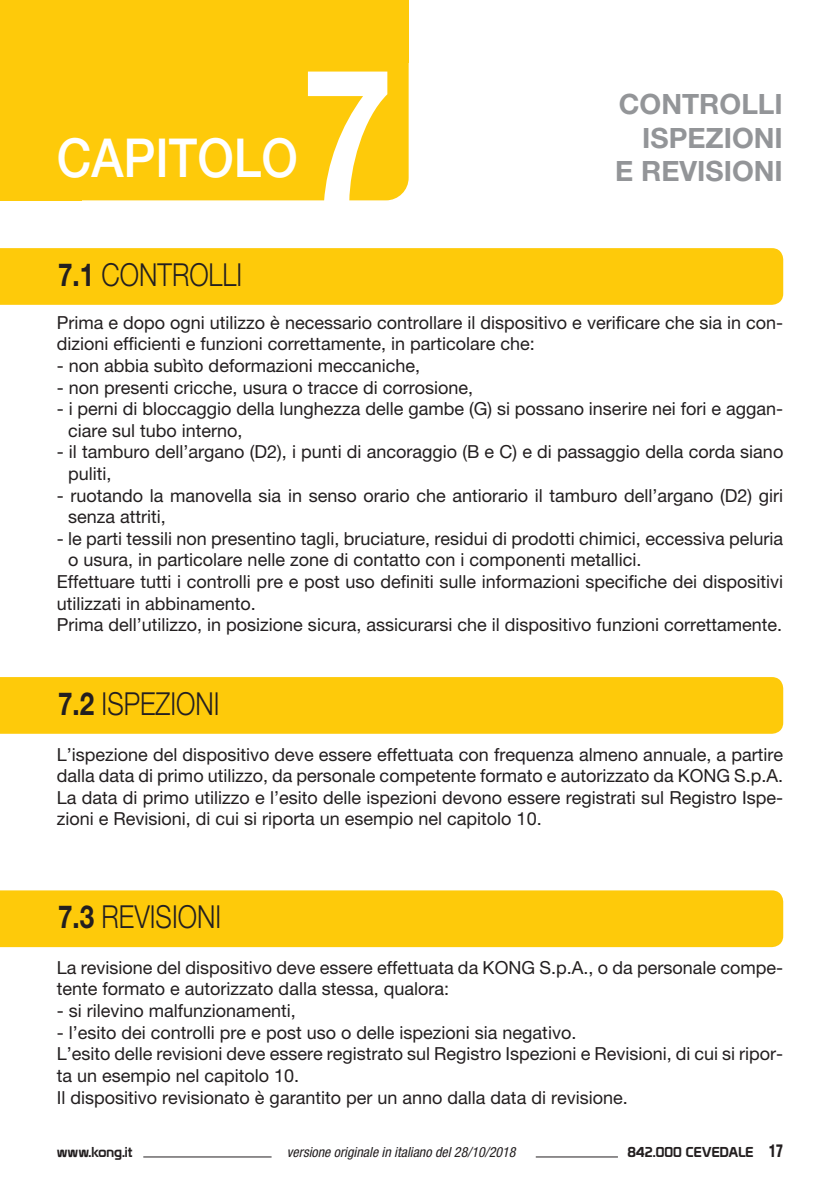
<style>
.page{position:relative;width:840px;height:1191px;background:#fff}
.page>*{position:absolute;margin:0;border:0;box-sizing:border-box;transform-origin:0 0}
.t1{font:700 186px "Helvetica Neue LT Pro";color:#fff;scale:.89 1}
.t2{font:500 53.8px "Helvetica Neue LT Pro";color:#fff;scale:.89 1}
.t3{font:300 31.8px "Helvetica Neue LT Pro";color:#231f20;scale:.82 1}
.t4{font:700 28px "Helvetica Neue LT Pro";color:#939598}
.testo{font:18px/21.6px "Helvetica Neue LT Pro";color:#231f20}
.t5{font:italic condensed 14px "Helvetica Neue LT Pro";color:#231f20}
.t6{font:14px "Prototype";color:#231f20}
.s1{font-weight:700}
.s2{font-family:"Helvetica LT Std";font-weight:900;font-stretch:condensed;font-size:17px}
</style>
<div class="page">
<hr style="left:535px;top:1156px;width:82px;height:1px;background:#231f20">
<hr style="left:143px;top:1156px;width:128px;height:1px;background:#231f20">
<div style="left:81px;top:62px;width:327px;height:138px;background:#feca0a"></div>
<div style="left:0;top:0;width:81px;height:200px;background:#feca0a"></div>
<div style="left:0;top:0;width:408px;height:62px;background:#feca0a"></div>
<div style="left:0;top:248px;width:782px;height:57px;background:#feca0a"></div>
<div style="left:0;top:677px;width:782px;height:57px;background:#feca0a"></div>
<div style="left:0;top:890px;width:782px;height:57px;background:#feca0a"></div>
<p class="t2" style="left:57px;top:126px;width:272px">CAPITOLO</p>
<p class="t1" style="left:301px;top:20px;width:105px">7</p>
<p class="t3" style="left:58px;top:255px;width:226px"><span class="s1">7.1</span> CONTROLLI</p>
<p class="t4" style="left:618px;top:87px;width:165px">CONTROLLI</p>
<p class="t4" style="left:642px;top:121px;width:142px">ISPEZIONI</p>
<p class="t4" style="left:615px;top:154px;width:169px">E REVISIONI</p>
<p class="testo" style="left:57px;top:311px;width:727px">Prima e dopo ogni utilizzo è necessario controllare il dispositivo e verificare che sia in con&shy;dizioni efficienti e funzioni correttamente, in particolare che:</p>
<p class="testo" style="left:57px;top:354px;width:365px">- non abbia subìto deformazioni meccaniche,</p>
<p class="testo" style="left:57px;top:376px;width:418px">- non presenti cricche, usura o tracce di corrosione,</p>
<p class="testo" style="left:68px;top:398px;width:716px;text-indent:-11px">- i perni di bloccaggio della lunghezza delle gambe (G) si possano inserire nei fori e aggan&shy;ciare sul tubo interno,</p>
<p class="testo" style="left:68px;top:441px;width:716px;text-indent:-11px">- il tamburo dell’argano (D2), i punti di ancoraggio (B e C) e di passaggio della corda siano puliti,</p>
<p class="testo" style="left:68px;top:484px;width:716px;text-indent:-11px">- ruotando la manovella sia in senso orario che antiorario il tamburo dell’argano (D2) giri senza attriti,</p>
<p class="testo" style="left:68px;top:527px;width:716px;text-indent:-11px">- le parti tessili non presentino tagli, bruciature, residui di prodotti chimici, eccessiva peluria o usura, in particolare nelle zone di contatto con i componenti metallici.</p>
<p class="testo" style="left:57px;top:570px;width:727px">Effettuare tutti i controlli pre e post uso definiti sulle informazioni specifiche dei dispositivi utilizzati in abbinamento.</p>
<p class="testo" style="left:57px;top:614px;width:726px">Prima dell’utilizzo, in posizione sicura, assicurarsi che il dispositivo funzioni correttamente.</p>
<p class="t3" style="left:58px;top:684px;width:198px"><span class="s1">7.2</span> ISPEZIONI</p>
<p class="testo" style="left:57px;top:743px;width:727px">L’ispezione del dispositivo deve essere effettuata con frequenza almeno annuale, a partire dalla data di primo utilizzo, da personale competente formato e autorizzato da KONG S.p.A.</p>
<p class="testo" style="left:57px;top:786px;width:727px">La data di primo utilizzo e l’esito delle ispezioni devono essere registrati sul Registro Ispe&shy;zioni e Revisioni, di cui si riporta un esempio nel capitolo 10.</p>
<p class="t3" style="left:58px;top:897px;width:200px"><span class="s1">7.3</span> REVISIONI</p>
<p class="testo" style="left:57px;top:956px;width:727px">La revisione del dispositivo deve essere effettuata da KONG S.p.A., o da personale compe&shy;tente formato e autorizzato dalla stessa, qualora:</p>
<p class="testo" style="left:57px;top:999px;width:240px">- si rilevino malfunzionamenti,</p>
<p class="testo" style="left:57px;top:1021px;width:521px">- l’esito dei controlli pre e post uso o delle ispezioni sia negativo.</p>
<p class="testo" style="left:57px;top:1042px;width:727px">L’esito delle revisioni deve essere registrato sul Registro Ispezioni e Revisioni, di cui si ripor&shy;ta un esempio nel capitolo 10.</p>
<p class="testo" style="left:57px;top:1086px;width:572px">Il dispositivo revisionato è garantito per un anno dalla data di revisione.</p>
<p class="t6" style="left:57px;top:1143px;width:77px">www.kong.it</p>
<p class="t5" style="left:287px;top:1143px;width:230px">versione originale in italiano del 28/10/2018</p>
<p class="t6" style="left:627px;top:1143px;width:157px">842.000 CEVEDALE <span class="s2">17</span></p>
</div>
